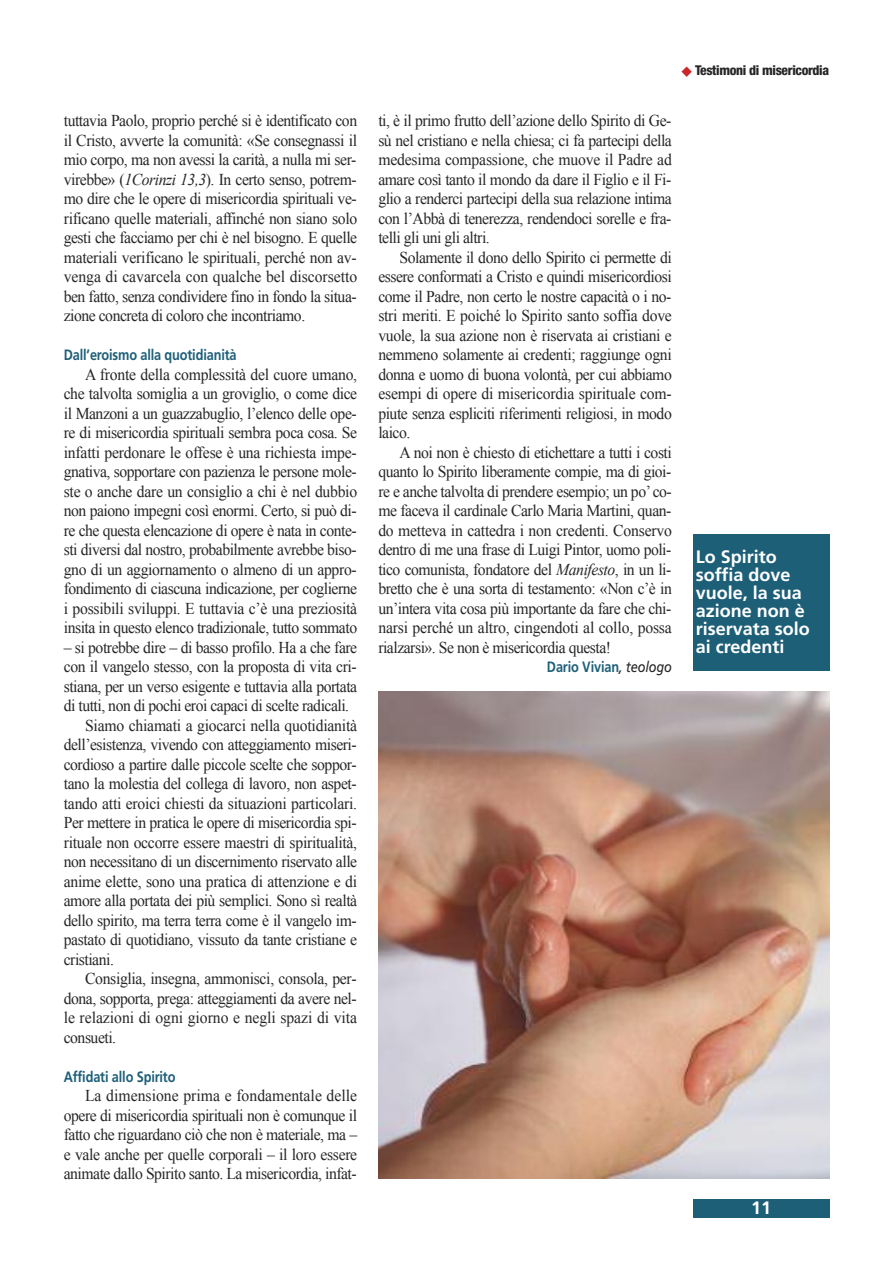
<style>
.page{position:relative;width:893px;height:1263px;background:#fff}
.page>*{position:absolute;margin:0;border:0;box-sizing:border-box;transform-origin:0 0}
.t1{font:700 18px/18px "Frutiger";color:#fff}
.t2{font:16.5px/19.5px "Times New Roman";letter-spacing:-.03em;color:#272627;text-align:justify;scale:.95 1}
.t3{font:16.5px "Times New Roman";letter-spacing:-.005em;color:#272627;scale:.95 1}
.t4{font:700 15px "Frutiger";letter-spacing:-.01em;color:#1e5f78;scale:.85 1}
.t5{font:800 condensed 13.5px "Helvetica Neue";letter-spacing:-.025em;color:#272627}
.s1{font-style:italic}
.s2{color:#cc262b}
.s3{font-weight:400;font-style:italic;color:#272627}
</style>
<div class="page">
<div style="left:693px;top:1199px;width:136px;height:19px;background:#1e5f78"></div>
<img style="left:378px;top:691px;width:451px;height:488px">
<div style="left:693px;top:534px;width:136px;height:137px;background:#1e5f78"></div>
<p class="t2" style="left:64px;top:111px;width:310px">tuttavia Paolo, proprio perché si è identificato con il Cristo, avverte la comunità: «Se consegnassi il mio corpo, ma non avessi la carità, a nulla mi ser&shy;virebbe» (<span class="s1">1Corinzi 13,3</span>). In certo senso, potrem&shy;mo dire che le opere di misericordia spirituali ve&shy;rificano quelle materiali, affinché non siano solo gesti che facciamo per chi è nel bisogno. E quelle materiali verificano le spirituali, perché non av&shy;venga di cavarcela con qualche bel discorsetto ben fatto, senza condividere fino in fondo la situa&shy;zione concreta di coloro che incontriamo.</p>
<p class="t4" style="left:64px;top:349px;width:205px">Dall’eroismo alla quotidianità</p>
<p class="t2" style="left:64px;top:364px;width:310px;text-indent:21px">A fronte della complessità del cuore umano, che talvolta somiglia a un groviglio, o come dice il Manzoni a un guazzabuglio, l’elenco delle ope&shy;re di misericordia spirituali sembra poca cosa. Se infatti perdonare le offese è una richiesta impe&shy;gnativa, sopportare con pazienza le persone mole&shy;ste o anche dare un consiglio a chi è nel dubbio non paiono impegni così enormi. Certo, si può di&shy;re che questa elencazione di opere è nata in conte&shy;sti diversi dal nostro, probabilmente avrebbe biso&shy;gno di un aggiornamento o almeno di un appro&shy;fondimento di ciascuna indicazione, per coglierne i possibili sviluppi. E tuttavia c’è una preziosità insita in questo elenco tradizionale, tutto sommato</p>
<p class="t2" style="left:64px;top:637px;width:310px">– si potrebbe dire – di basso profilo. Ha a che fare</p>
<p class="t2" style="left:64px;top:657px;width:310px">con il vangelo stesso, con la proposta di vita cri-</p>
<p class="t2" style="left:64px;top:676px;width:310px">stiana, per un verso esigente e tuttavia alla portata</p>
<p class="t2" style="left:64px;top:696px;width:302px">di tutti, non di pochi eroi capaci di scelte radicali.</p>
<p class="t2" style="left:85px;top:715px;width:288px">Siamo chiamati a giocarci nella quotidianità</p>
<p class="t2" style="left:64px;top:735px;width:310px">dell’esistenza, vivendo con atteggiamento miseri-</p>
<p class="t2" style="left:64px;top:754px;width:310px">cordioso a partire dalle piccole scelte che soppor-</p>
<p class="t2" style="left:64px;top:774px;width:310px">tano la molestia del collega di lavoro, non aspet-</p>
<p class="t2" style="left:64px;top:793px;width:310px">tando atti eroici chiesti da situazioni particolari.</p>
<p class="t2" style="left:64px;top:813px;width:310px">Per mettere in pratica le opere di misericordia spi-</p>
<p class="t2" style="left:64px;top:832px;width:310px">rituale non occorre essere maestri di spiritualità,</p>
<p class="t2" style="left:64px;top:852px;width:310px">non necessitano di un discernimento riservato alle</p>
<p class="t2" style="left:64px;top:871px;width:310px">anime elette, sono una pratica di attenzione e di</p>
<p class="t2" style="left:64px;top:891px;width:310px">amore alla portata dei più semplici. Sono sì realtà</p>
<p class="t2" style="left:64px;top:910px;width:310px">dello spirito, ma terra terra come è il vangelo im-</p>
<p class="t2" style="left:64px;top:930px;width:310px">pastato di quotidiano, vissuto da tante cristiane e</p>
<p class="t2" style="left:64px;top:949px;width:54px">cristiani.</p>
<p class="t2" style="left:85px;top:969px;width:287px">Consiglia, insegna, ammonisci, consola, per-</p>
<p class="t2" style="left:64px;top:988px;width:310px">dona, sopporta, prega: atteggiamenti da avere nel-</p>
<p class="t3" style="left:64px;top:1009px;width:310px">le relazioni di ogni giorno e negli spazi di vita</p>
<p class="t2" style="left:64px;top:1027px;width:57px">consueti.</p>
<p class="t4" style="left:64px;top:1070px;width:133px">Affidati allo Spirito</p>
<p class="t2" style="left:64px;top:1086px;width:310px;text-indent:21px">La dimensione prima e fondamentale delle opere di misericordia spirituali non è comunque il fatto che riguardano ciò che non è materiale, ma – e vale anche per quelle corporali – il loro essere animate dallo Spirito santo. La misericordia, infat-</p>
<p class="t5" style="left:681px;top:65px;width:149px"><span class="s2">◆</span> Testimoni di misericordia</p>
<p class="t2" style="left:378px;top:111px;width:310px">ti, è il primo frutto dell’azione dello Spirito di Ge&shy;sù nel cristiano e nella chiesa; ci fa partecipi della medesima compassione, che muove il Padre ad amare così tanto il mondo da dare il Figlio e il Fi&shy;glio a renderci partecipi della sua relazione intima con l’Abbà di tenerezza, rendendoci sorelle e fra&shy;telli gli uni gli altri.</p>
<p class="t2" style="left:378px;top:247px;width:310px;text-indent:21px">Solamente il dono dello Spirito ci permette di essere conformati a Cristo e quindi misericordiosi come il Padre, non certo le nostre capacità o i no&shy;stri meriti. E poiché lo Spirito santo soffia dove vuole, la sua azione non è riservata ai cristiani e nemmeno solamente ai credenti; raggiunge ogni donna e uomo di buona volontà, per cui abbiamo esempi di opere di misericordia spirituale com&shy;piute senza espliciti riferimenti religiosi, in modo laico.</p>
<p class="t2" style="left:378px;top:442px;width:310px;text-indent:21px">A noi non è chiesto di etichettare a tutti i costi quanto lo Spirito liberamente compie, ma di gioi&shy;re e anche talvolta di prendere esempio; un po’ co&shy;me faceva il cardinale Carlo Maria Martini, quan&shy;do metteva in cattedra i non credenti. Conservo dentro di me una frase di Luigi Pintor, uomo poli&shy;tico comunista, fondatore del <span class="s1">Manifesto</span>, in un li&shy;bretto che è una sorta di testamento: «Non c’è in un’intera vita cosa più importante da fare che chi&shy;narsi perché un altro, cingendoti al collo, possa rialzarsi». Se non è misericordia questa!</p>
<p class="t4" style="left:547px;top:661px;width:148px">Dario Vivian<span class="s3">, teologo</span></p>
<p class="t1" style="left:696px;top:549px;width:115px">Lo Spirito soffia dove vuole, la sua azione non è riservata solo ai credenti</p>
<p class="t1" style="left:751px;top:1200px;width:21px">11</p>
</div>
